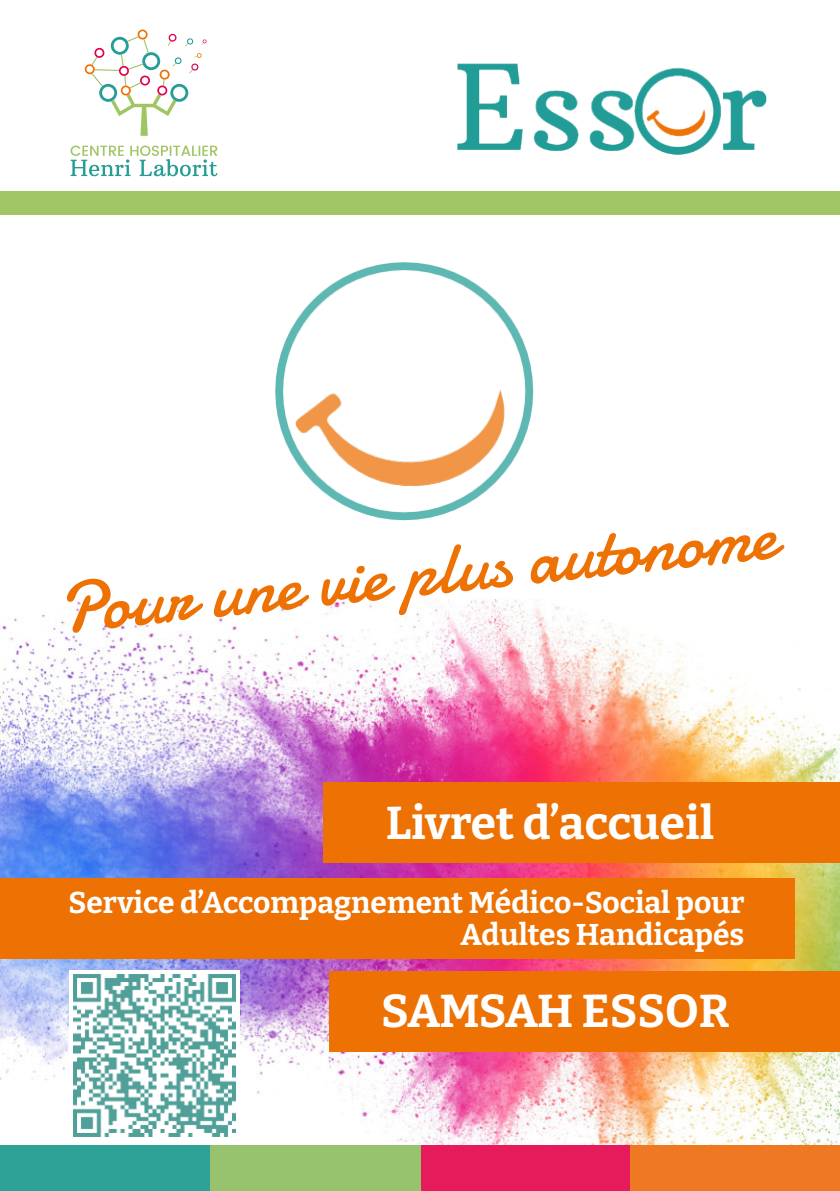
<style>
.page{position:relative;width:840px;height:1191px;background:#fff}
.page>*{position:absolute;margin:0;border:0;box-sizing:border-box;transform-origin:0 0}
.t1{font:72px "Damion";color:#ed7103}
.t2{font:46px "font 000000002 a 936085";letter-spacing:-.005em;color:#fff}
.t3{font:30px/32px "font 000000002 a 936085";color:#fff;text-align:right}
</style>
<div class="page">
<img style="left:0;top:599px;width:839px;height:546px">
<div style="left:629px;top:1145px;width:210px;height:46px;background:#ef7823"></div>
<div style="left:420px;top:1145px;width:209px;height:46px;background:#e61b5c"></div>
<div style="left:210px;top:1145px;width:210px;height:46px;background:#97c36e"></div>
<div style="left:0;top:1145px;width:210px;height:46px;background:#2fa298"></div>
<div style="left:323px;top:782px;width:516px;height:81px;background:#ed7103"></div>
<div style="left:329px;top:971px;width:510px;height:81px;background:#ed7103"></div>
<div style="left:0;top:877px;width:794px;height:81px;background:#ed7103"></div>
<div style="left:0;top:191px;width:839px;height:24px;background:#a0c564"></div>
<img style="left:275px;top:262px;width:258px;height:258px">
<svg style="left:70px;top:29px;width:147px;height:147px"></svg>
<img style="left:457px;top:63px;width:309px;height:91px">
<img style="left:69px;top:970px;width:170px;height:170px">
<h1 class="t1" style="left:54px;top:560px;width:721px;rotate:-6deg">Pour une vie plus autonome</h1>
<h2 class="t2" style="left:386px;top:795px;width:329px">Livret d’accueil</h2>
<p class="t3" style="left:69px;top:887px;width:677px">Service d’Accompagnement Médico-Social pour<br>Adultes Handicapés</p>
<h2 class="t2" style="left:381px;top:983px;width:349px">SAMSAH ESSOR</h2>
</div>
